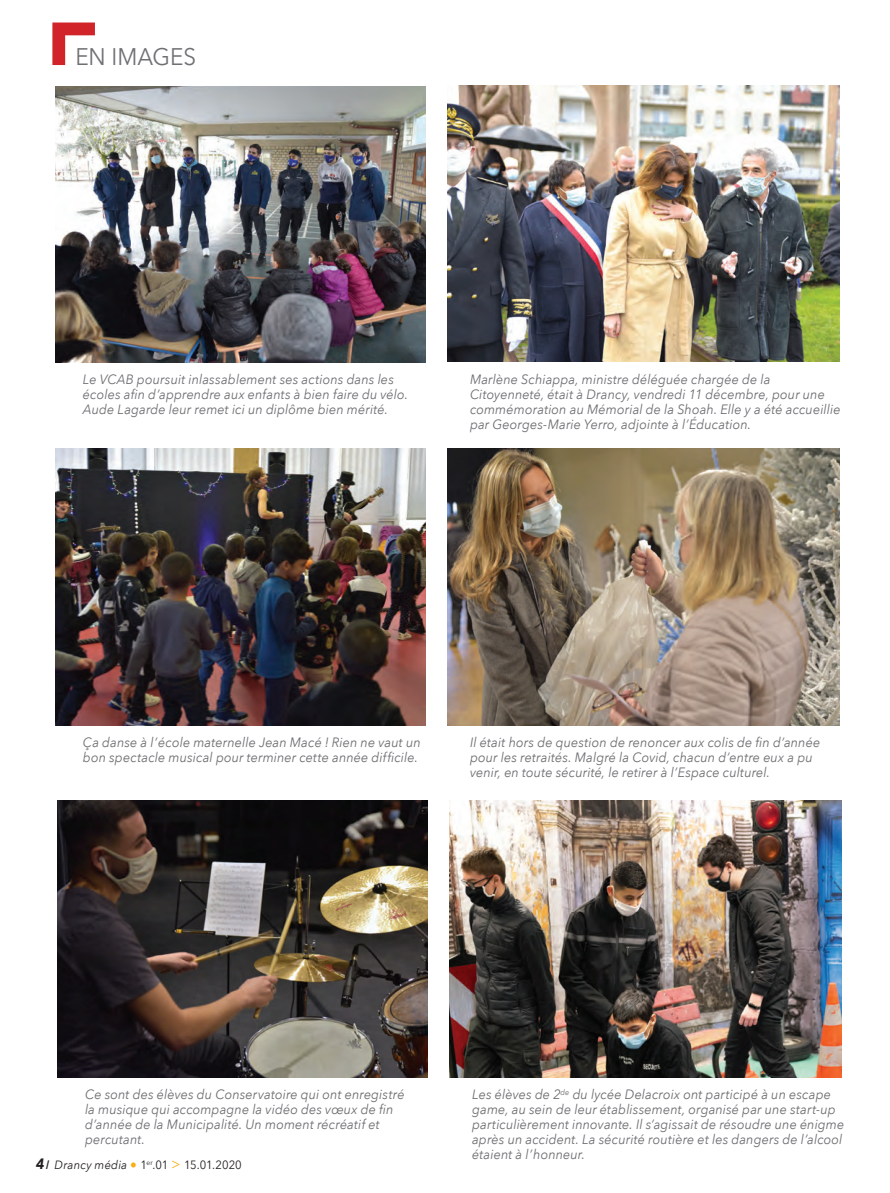
<style>
.page{position:relative;width:890px;height:1193px;background:#fff}
.page>*{position:absolute;margin:0;border:0;box-sizing:border-box;transform-origin:0 0}
.t1{font:24px "Avenir Next";color:#6f7073;scale:.94 1}
.t2{font:italic 13.5px/15px "Avenir Next";letter-spacing:.01em;color:#6c6d70;scale:.94 1}
.t3{font:12px "Avenir Next";letter-spacing:-.01em;color:#231f20;scale:.94 1}
.s1{font-family:"Avenir";font-weight:900;font-style:italic;font-size:15px}
.s2{font-family:"Arial";font-weight:700}
.s3{font-style:italic}
.s4{font-size:14.25px;color:#faaf18}
.s5{font-size:15px;color:#faaf18}
</style>
<div class="page">
<svg style="left:52px;top:23px;width:43px;height:42px"></svg>
<img style="left:55px;top:86px;width:370px;height:277px">
<img style="left:447px;top:449px;width:392px;height:276px">
<img style="left:447px;top:85px;width:392px;height:277px">
<img style="left:55px;top:449px;width:370px;height:276px">
<img style="left:450px;top:801px;width:391px;height:276px">
<img style="left:57px;top:801px;width:370px;height:276px">
<p class="t1" style="left:76px;top:36px;width:130px">EN IMAGES</p>
<p class="t2" style="left:83px;top:371px;width:347px">Le VCAB poursuit inlassablement ses actions dans les écoles afin d’apprendre aux enfants à bien faire du vélo.<br>Aude Lagarde leur remet ici un diplôme bien mérité.</p>
<p class="t2" style="left:470px;top:371px;width:395px">Marlène Schiappa, ministre déléguée chargée de la Citoyenneté, était à Drancy, vendredi 11 décembre, pour une commémoration au Mémorial de la Shoah. Elle y a été accueillie par Georges-Marie Yerro, adjointe à l’Éducation.</p>
<p class="t2" style="left:83px;top:734px;width:361px">Ça danse à l’école maternelle Jean Macé ! Rien ne vaut un bon spectacle musical pour terminer cette année difficile.</p>
<p class="t2" style="left:470px;top:734px;width:374px">Il était hors de question de renoncer aux colis de fin d’année pour les retraités. Malgré la Covid, chacun d’entre eux a pu venir, en toute sécurité, le retirer à l’Espace culturel.</p>
<p class="t2" style="left:85px;top:1086px;width:341px">Ce sont des élèves du Conservatoire qui ont enregistré la musique qui accompagne la vidéo des vœux de fin d’année de la Municipalité. Un moment récréatif et percutant.</p>
<p class="t2" style="left:472px;top:1086px;width:397px">Les élèves de 2<sup>de</sup> du lycée Delacroix ont participé à un escape game, au sein de leur établissement, organisé par une start-up particulièrement innovante. Il s’agissait de résoudre une énigme après un accident. La sécurité routière et les dangers de l’alcool étaient à l’honneur.</p>
<p class="t3" style="left:35px;top:1154px;width:221px"><span class="s1">4</span> <span class="s2">/</span> <span class="s3">Drancy média</span> <span class="s4">•</span> 1<sup>er</sup>.01 <span class="s5">&gt;</span> 15.01.2020</p>
</div>
